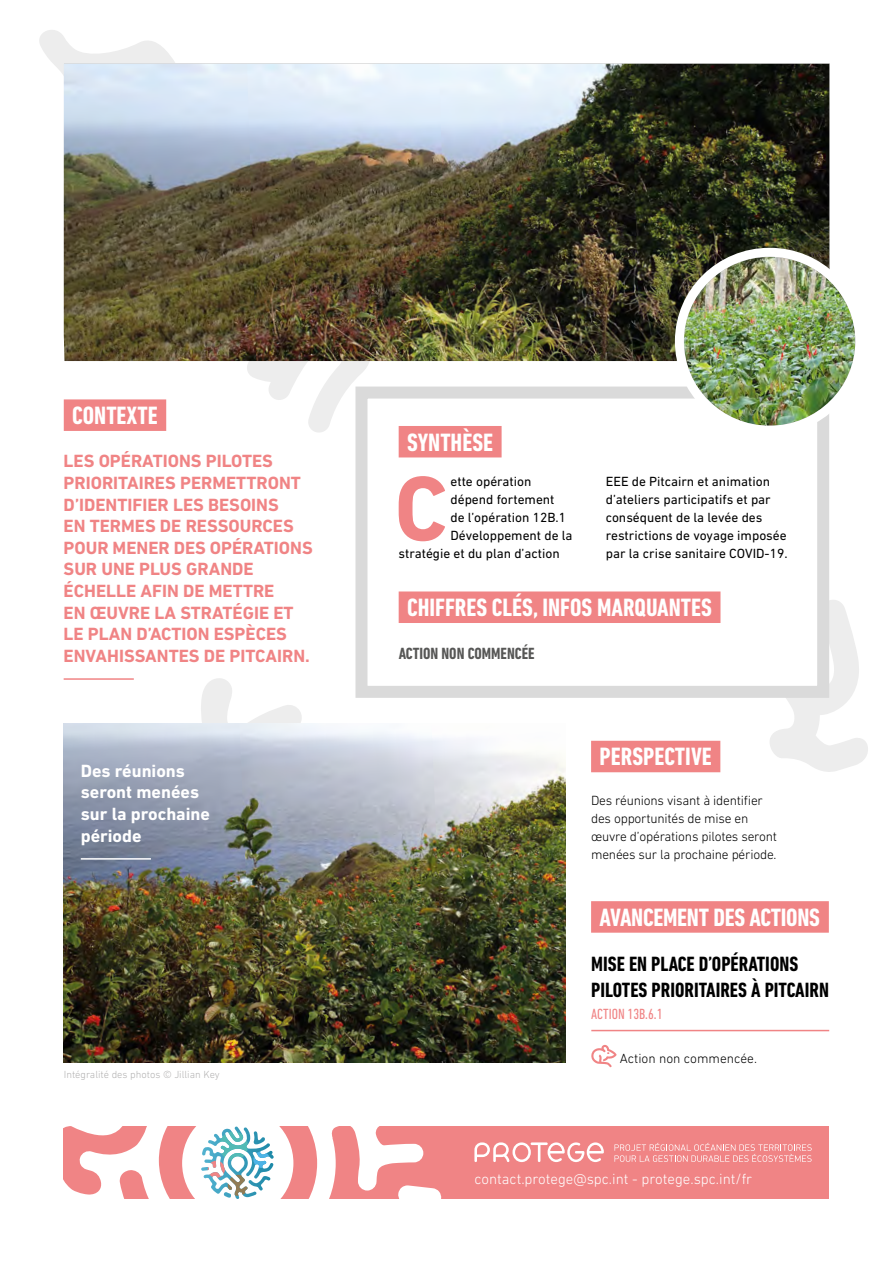
<style>
.page{position:relative;width:893px;height:1263px;background:#fff}
.page>*{position:absolute;margin:0;border:0;box-sizing:border-box;transform-origin:0 0}
.t1{font:700 92.85px "DIN Next LT Pro";color:#f08485}
.t2{font:700 condensed 25.5px "DIN Next LT Pro";color:#fff}
.t3{font:700 condensed 21px/25.2px "DIN Next LT Pro";color:#000}
.t4{font:700 18px/21.6px "DIN Next LT Pro";color:#f08485}
.t5{font:700 18px/21.6px "DIN Next LT Pro";color:#fff}
.t6{font:700 condensed 16.5px "DIN Next LT Pro";color:#575756}
.t7{font:300 15px "DIN Next LT Pro";color:#fff}
.t8{font:condensed 15px "DIN Next LT Pro";color:#f08485}
.t9{font:13.5px/18px "DIN Next LT Pro";color:#000}
.t10{font:300 13.5px/18px "DIN Next LT Pro";letter-spacing:-.015em;color:#000}
.t11{font:300 10.5px "DIN Next LT Pro";color:#b3b2b2}
</style>
<div class="page">
<svg style="left:247px;top:361px;width:134px;height:71px"></svg>
<svg style="left:770px;top:600px;width:98px;height:172px"></svg>
<svg style="left:39px;top:30px;width:144px;height:88px"></svg>
<svg style="left:201px;top:678px;width:101px;height:45px"></svg>
<img style="left:64px;top:723px;width:502px;height:340px">
<div style="left:355px;top:387px;width:474px;height:311px;background:#fff;border:12px solid #dadada"></div>
<div style="left:591px;top:901px;width:238px;height:32px;background:#f08485"></div>
<hr style="left:591px;top:1030px;width:238px;height:1px;background:#f08485">
<svg style="left:591px;top:1045px;width:26px;height:22px"></svg>
<img style="left:64px;top:64px;width:765px;height:297px">
<div style="left:64px;top:399px;width:102px;height:32px;background:#f08485"></div>
<div style="left:399px;top:426px;width:103px;height:31px;background:#f08485"></div>
<div style="left:591px;top:741px;width:129px;height:31px;background:#f08485"></div>
<div style="left:399px;top:591px;width:321px;height:32px;background:#f08485"></div>
<img style="left:684px;top:257px;width:170px;height:169px">
<div style="left:675px;top:248px;width:189px;height:187px;border:9px solid #fff;border-radius:50%"></div>
<hr style="left:64px;top:678px;width:70px;height:2px;background:#f08485">
<hr style="left:81px;top:858px;width:70px;height:2px;background:#fff">
<div style="left:64px;top:1126px;width:765px;height:73px;background:#f08485"></div>
<svg style="left:64px;top:1126px;width:377px;height:73px"></svg>
<svg style="left:474px;top:1142px;width:130px;height:20px"></svg>
<svg style="left:614px;top:1143px;width:198px;height:19px"></svg>
<h2 class="t2" style="left:72px;top:401px;width:87px">CONTEXTE</h2>
<p class="t4" style="left:64px;top:450px;width:251px">LES OPÉRATIONS PILOTES<br>PRIORITAIRES PERMETTRONT<br>D’IDENTIFIER LES BESOINS<br>EN TERMES DE RESSOURCES<br>POUR MENER DES OPÉRATIONS<br>SUR UNE PLUS GRANDE<br>ÉCHELLE AFIN DE METTRE<br>EN ŒUVRE LA STRATÉGIE ET<br>LE PLAN D’ACTION ESPÈCES<br>ENVAHISSANTES DE PITCAIRN.</p>
<h3 class="t5" style="left:81px;top:760px;width:131px">Des réunions seront menées sur la prochaine période</h3>
<p class="t11" style="left:64px;top:1069px;width:158px">Intégralité des photos © Jillian Key</p>
<h2 class="t2" style="left:407px;top:427px;width:87px">SYNTHÈSE</h2>
<h1 class="t1" style="left:394px;top:454px;width:55px">C</h1>
<p class="t9" style="left:450px;top:472px;width:82px">ette opération</p>
<p class="t9" style="left:450px;top:490px;width:106px">dépend fortement</p>
<p class="t9" style="left:450px;top:508px;width:117px">de l’opération 12B.1</p>
<p class="t9" style="left:450px;top:526px;width:124px">Développement de la</p>
<p class="t9" style="left:399px;top:544px;width:163px">stratégie et du plan d’action</p>
<p class="t9" style="left:606px;top:472px;width:183px">EEE de Pitcairn et animation d’ateliers participatifs et par conséquent de la levée des restrictions de voyage imposée par la crise sanitaire COVID-19.</p>
<h2 class="t2" style="left:407px;top:593px;width:306px">CHIFFRES CLÉS, INFOS MARQUANTES</h2>
<p class="t6" style="left:399px;top:643px;width:137px">ACTION NON COMMENCÉE</p>
<h2 class="t2" style="left:600px;top:742px;width:114px">PERSPECTIVE</h2>
<p class="t10" style="left:591px;top:792px;width:188px">Des réunions visant à identifier des opportunités de mise en œuvre d’opérations pilotes seront menées sur la prochaine période.</p>
<h2 class="t2" style="left:600px;top:903px;width:222px">AVANCEMENT DES ACTIONS</h2>
<h3 class="t3" style="left:591px;top:952px;width:239px">MISE EN PLACE D’OPÉRATIONS<br>PILOTES PRIORITAIRES À PITCAIRN</h3>
<p class="t8" style="left:591px;top:1006px;width:73px">ACTION 13B.6.1</p>
<p class="t10" style="left:620px;top:1049px;width:139px">Action non commencée.</p>
<p class="t7" style="left:474px;top:1170px;width:279px">contact.protege@spc.int - protege.spc.int/fr</p>
</div>
